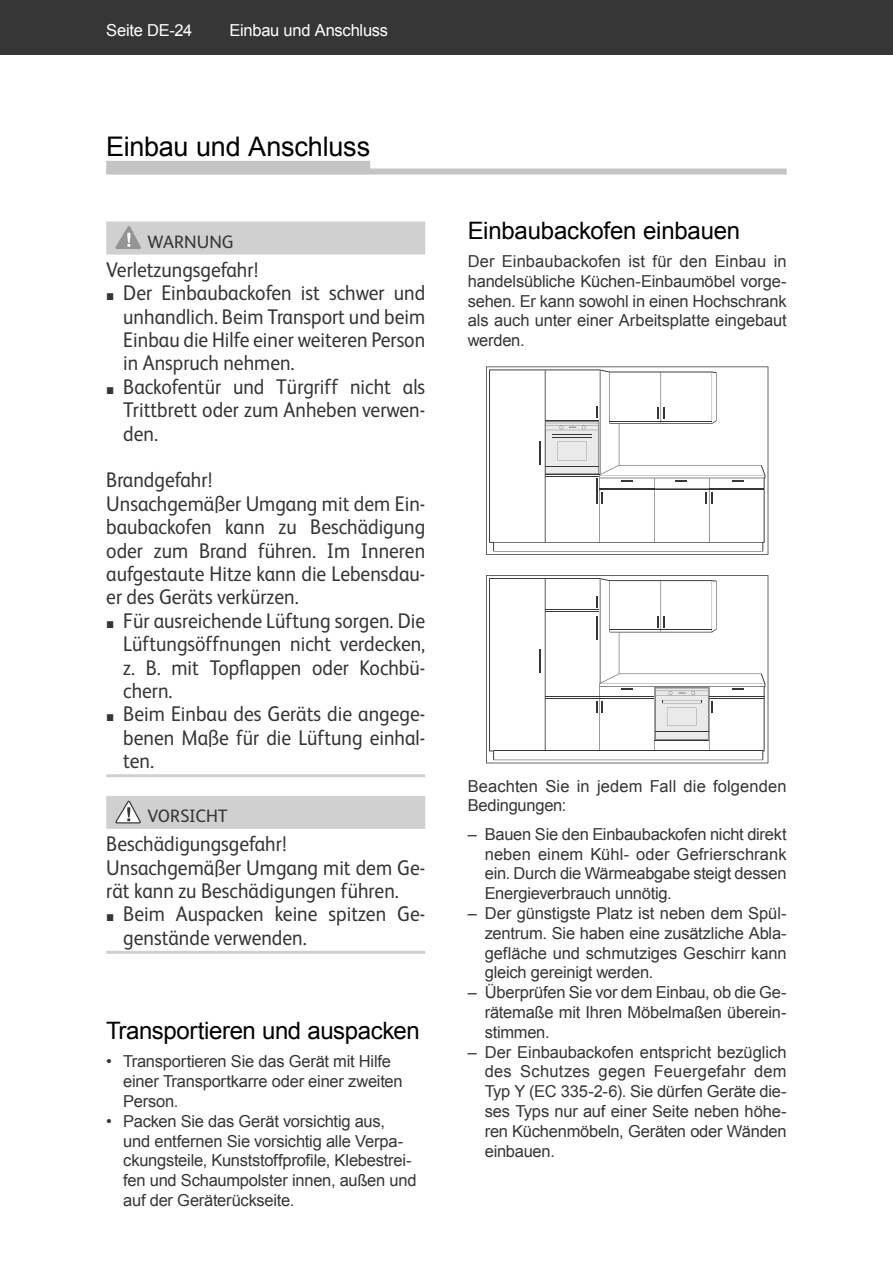
<style>
.page{position:relative;width:893px;height:1263px;background:#fff}
.page>*{position:absolute;margin:0;border:0;box-sizing:border-box;transform-origin:0 0}
.t1{font:27px "Arial";letter-spacing:-.01em;color:#000}
.t2{font:24px "Arial";letter-spacing:-.015em;color:#000}
.t3{font:21.3px/23.4px "FS Albert";color:#363636;text-align:justify;scale:.92 1}
.t4{font:18px "FS Albert";letter-spacing:.005em;color:#363636}
.t5{font:16.5px/19.8px "Arial";letter-spacing:-.015em;color:#363636;text-align:justify}
.t6{font:16.5px/19.8px "Arial";letter-spacing:.01em;color:#363636}
.t7{font:16.5px "Arial";letter-spacing:-.015em;color:#fff}
.s1{font-family:"Arial";font-size:14.7px}
</style>
<div class="page">
<div style="left:0;top:0;width:893px;height:54px;background:#363636"></div>
<div style="left:106px;top:222px;width:319px;height:33px;background:#d0d0d0"></div>
<hr style="left:106px;top:774px;width:319px;height:3px;background:#d0d0d0">
<div style="left:106px;top:796px;width:319px;height:33px;background:#d0d0d0"></div>
<hr style="left:106px;top:951px;width:319px;height:3px;background:#d0d0d0">
<svg style="left:116px;top:226px;width:25px;height:23px"></svg>
<svg style="left:116px;top:800px;width:25px;height:24px"></svg>
<svg style="left:486px;top:366px;width:282px;height:189px"></svg>
<svg style="left:486px;top:575px;width:282px;height:188px"></svg>
<div style="left:106px;top:161px;width:264px;height:12px;background:#c4c4c4"></div>
<div style="left:106px;top:169px;width:681px;height:6px;background:#c4c4c4"></div>
<p class="t7" style="left:106px;top:22px;width:87px">Seite DE-24</p>
<p class="t7" style="left:230px;top:22px;width:160px">Einbau und Anschluss</p>
<h1 class="t1" style="left:106px;top:131px;width:265px">Einbau und Anschluss</h1>
<p class="t4" style="left:148px;top:235px;width:88px">WARNUNG</p>
<p class="t3" style="left:106px;top:260px;width:167px">Verletzungsgefahr!</p>
<p class="t3" style="left:123px;top:283px;width:330px;text-indent:-17px"><span class="s1">■</span> Der Einbaubackofen ist schwer und unhandlich. Beim Transport und beim Einbau die Hilfe einer weiteren Person in Anspruch nehmen.</p>
<p class="t3" style="left:123px;top:377px;width:330px;text-indent:-17px"><span class="s1">■</span> Backofentür und Türgriff nicht als Tritt brett oder zum Anheben ver wen&shy;den.</p>
<p class="t3" style="left:106px;top:470px;width:348px;text-align:left">Brandgefahr!<br>Unsachgemäßer Umgang mit dem Ein&shy;baubackofen kann zu Beschädigung oder zum Brand führen. Im Inneren aufgestaute Hitze kann die Lebensdau&shy;er des Geräts verkürzen.</p>
<p class="t3" style="left:123px;top:611px;width:330px;text-indent:-17px"><span class="s1">■</span> Für ausreichende Lüftung sorgen. Die Lüftungsöffnungen nicht verdecken, z. B. mit Topflappen oder Kochbü&shy;chern.</p>
<p class="t3" style="left:123px;top:704px;width:330px;text-indent:-17px"><span class="s1">■</span> Beim Einbau des Geräts die angege&shy;benen Maße für die Lüftung einhal&shy;ten.</p>
<p class="t4" style="left:147px;top:809px;width:82px">VORSICHT</p>
<p class="t3" style="left:106px;top:834px;width:348px;text-align:left">Beschädigungsgefahr!<br>Unsachgemäßer Umgang mit dem Ge&shy;rät kann zu Beschädigungen führen.</p>
<p class="t3" style="left:123px;top:904px;width:330px;text-indent:-17px"><span class="s1">■</span> Beim Auspacken keine spitzen Ge&shy;genstände verwenden.</p>
<h2 class="t2" style="left:106px;top:1017px;width:315px">Transportieren und auspacken</h2>
<p class="t5" style="left:123px;top:1052px;width:281px;text-align:left;text-indent:-17px">• Transportieren Sie das Gerät mit Hilfe einer Transportkarre oder einer zweiten<br>Person.</p>
<p class="t5" style="left:123px;top:1111px;width:295px;text-align:left;text-indent:-17px">• Packen Sie das Gerät vorsichtig aus,<br>und entfernen Sie vorsichtig alle Verpa&shy;ckungsteile, Kunststoffprofile, Klebestrei&shy;fen und Schaumpolster innen, außen und auf der Geräterückseite.</p>
<h2 class="t2" style="left:468px;top:217px;width:274px">Einbaubackofen einbauen</h2>
<p class="t5" style="left:468px;top:251px;width:321px">Der Einbaubackofen ist für den Einbau in handels übliche Kü chen-Ein bau mö bel vorge&shy;sehen. Er kann sowohl in einen Hochschrank als auch unter einer Arbeitsplatte eingebaut werden.</p>
<p class="t6" style="left:468px;top:776px;width:320px">Beachten Sie in jedem Fall die folgenden<br>Bedingungen:</p>
<p class="t5" style="left:485px;top:824px;width:303px;text-indent:-17px">– Bauen Sie den Einbaubackofen nicht direkt neben einem Kühl- oder Gefrierschrank ein . Durch die Wärme abgabe steigt dessen En er gie ver brauch unnötig.</p>
<p class="t5" style="left:485px;top:903px;width:303px;text-indent:-17px">– Der gün stig ste Platz ist ne ben dem Spül&shy;zentrum. Sie ha ben eine zu sätz li che Ab la&shy;ge flä che und schmutziges Ge schirr kann gleich gereinigt werden.</p>
<p class="t5" style="left:485px;top:983px;width:303px;text-indent:-17px">– Überprüfen Sie vor dem Einbau, ob die Ge&shy;rätemaße mit Ihren Mö bel ma ßen überein&shy;stimmen.</p>
<p class="t5" style="left:485px;top:1042px;width:303px;text-indent:-17px">– Der Einbaubackofen entspricht bezüglich des Schut zes gegen Feu er gefahr dem Typ Y (EC 335-2-6). Sie dürfen Geräte die&shy;ses Typs nur auf einer Seite neben höhe&shy;ren Küchenmöbeln, Ge rä ten oder Wän den ein bauen.</p>
</div>
